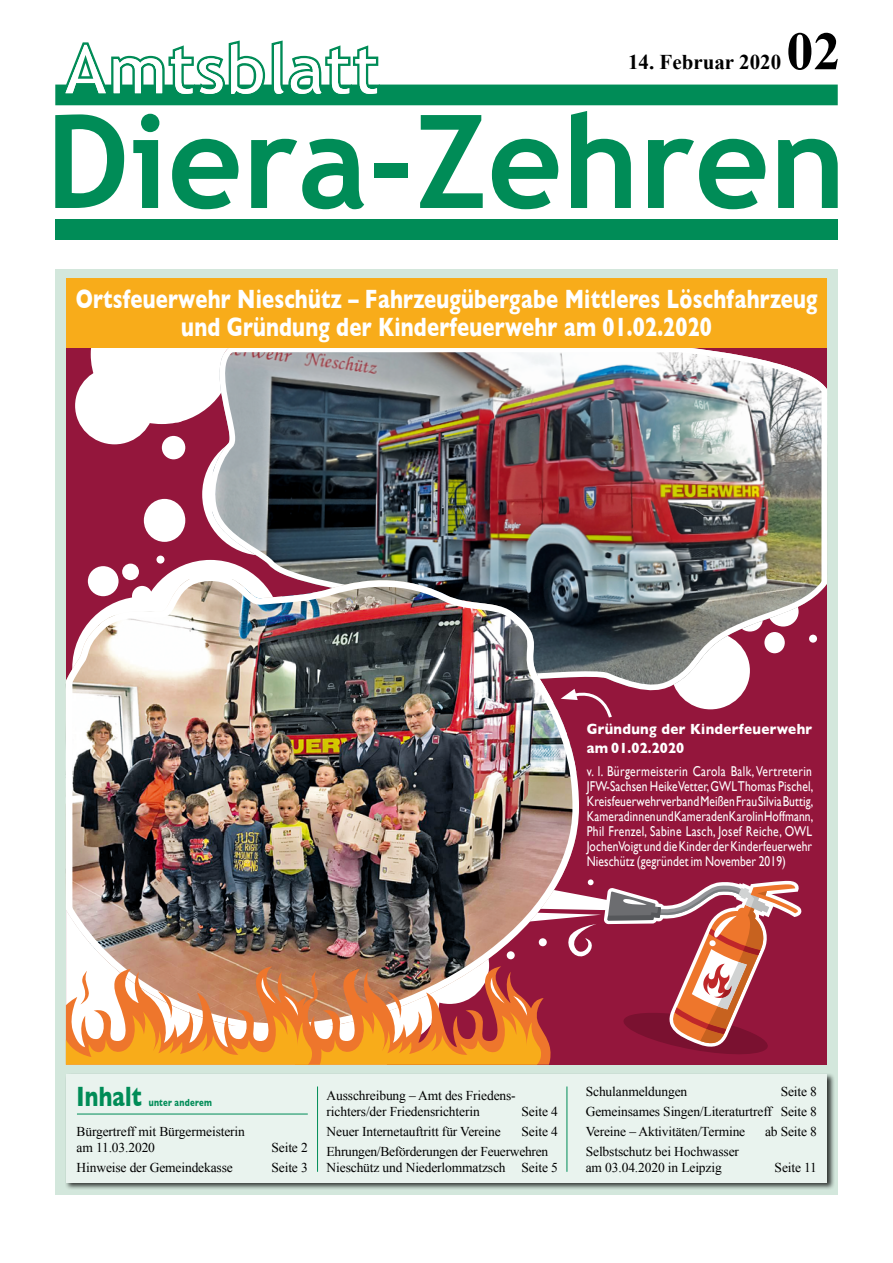
<style>
.page{position:relative;width:893px;height:1263px;background:#fff}
.page>*{position:absolute;margin:0;border:0;box-sizing:border-box;transform-origin:0 0}
.t1{font:700 54px "Times New Roman";color:#000}
.Überschrift___Inhalt{font:700 28.5px "Gill Sans";letter-spacing:.015em;color:#008c57;scale:.75 1}
.Überschrift{font:700 27px/28.5px "Gill Sans";letter-spacing:.01em;color:#fff;text-align:center;scale:.75 1}
.t2{font:700 21px "Times New Roman";color:#000}
.Fließtext{font:700 15px/19.5px "Gill Sans";letter-spacing:.025em;color:#fff;scale:.9 1}
.Fließtext-2{font:14.25px/15px "Gill Sans";letter-spacing:.01em;color:#fff;text-align:justify;scale:.81 1}
.Inhaltsverzeichnis{font:13.5px/15.8px "Times New Roman";letter-spacing:-.01em;color:#000}
.Überschrift___Inhalt-2{font:700 10.5px "Gill Sans";letter-spacing:.035em;color:#008c57;scale:.75 1}
</style>
<div class="page">
<div style="left:55px;top:270px;width:783px;height:925px;background:#d3e7dc"></div>
<svg style="left:55px;top:114px;width:69px;height:94px"></svg>
<svg style="left:141px;top:114px;width:18px;height:18px"></svg>
<svg style="left:133px;top:140px;width:25px;height:68px"></svg>
<svg style="left:172px;top:139px;width:67px;height:70px"></svg>
<svg style="left:251px;top:139px;width:113px;height:70px"></svg>
<div style="left:374px;top:163px;width:34px;height:15px;background:#008c57"></div>
<svg style="left:420px;top:115px;width:63px;height:93px"></svg>
<svg style="left:492px;top:139px;width:66px;height:70px"></svg>
<svg style="left:571px;top:111px;width:60px;height:97px"></svg>
<svg style="left:648px;top:139px;width:117px;height:70px"></svg>
<svg style="left:778px;top:139px;width:60px;height:69px"></svg>
<svg style="left:55px;top:41px;width:783px;height:64px"></svg>
<svg style="left:114px;top:58px;width:48px;height:35px"></svg>
<svg style="left:171px;top:49px;width:22px;height:45px"></svg>
<svg style="left:199px;top:58px;width:24px;height:36px"></svg>
<svg style="left:274px;top:44px;width:10px;height:50px"></svg>
<svg style="left:328px;top:49px;width:21px;height:45px"></svg>
<svg style="left:355px;top:49px;width:22px;height:45px"></svg>
<svg style="left:65px;top:45px;width:41px;height:48px"></svg>
<svg style="left:231px;top:44px;width:32px;height:50px"></svg>
<svg style="left:291px;top:58px;width:30px;height:36px"></svg>
<div style="left:55px;top:219px;width:783px;height:21px;background:#008c57"></div>
<div style="left:66px;top:279px;width:761px;height:786px;background:#94163c"></div>
<div style="left:162px;top:436px;width:23px;height:23px;background:#fff;border-radius:50%"></div>
<div style="left:65px;top:1073px;width:769px;height:117px;background:#000;opacity:.75"></div>
<div style="left:66px;top:1074px;width:761px;height:108px;background:#e9f3ee"></div>
<hr style="left:77px;top:1114px;width:231px;height:1px;background:#008c57">
<hr style="left:567px;top:1086px;width:1px;height:86px;background:#008c57">
<hr style="left:317px;top:1086px;width:1px;height:86px;background:#008c57">
<div style="left:91px;top:285px;width:142px;height:139px;background:#fff;border-radius:50%"></div>
<div style="left:671px;top:632px;width:79px;height:77px;background:#fff;border-radius:50%"></div>
<img style="left:206px;top:348px;width:621px;height:354px">
<img style="left:65px;top:564px;width:517px;height:469px">
<svg style="left:561px;top:687px;width:52px;height:33px"></svg>
<div style="left:764px;top:632px;width:21px;height:21px;background:#fff;border-radius:50%"></div>
<div style="left:132px;top:586px;width:20px;height:20px;background:#fff;border-radius:50%"></div>
<div style="left:88px;top:566px;width:31px;height:30px;background:#fff;border-radius:50%"></div>
<div style="left:122px;top:564px;width:17px;height:16px;background:#fff;border-radius:50%"></div>
<img style="left:66px;top:880px;width:736px;height:185px">
<div style="left:75px;top:367px;width:79px;height:77px;background:#fff;border-radius:50%"></div>
<div style="left:144px;top:499px;width:41px;height:43px;background:#fff;border-radius:50%"></div>
<div style="left:66px;top:278px;width:761px;height:70px;background:#f8ac1a"></div>
<div style="left:156px;top:556px;width:8px;height:8px;background:#fff;border-radius:50%"></div>
<div style="left:507px;top:951px;width:8px;height:8px;background:#fff;border-radius:50%"></div>
<div style="left:539px;top:938px;width:8px;height:8px;background:#fff;border-radius:50%"></div>
<div style="left:809px;top:635px;width:8px;height:8px;background:#fff;border-radius:50%"></div>
<p class="t1" style="left:786px;top:14px;width:55px">02</p>
<p class="t2" style="left:628px;top:48px;width:155px">14. Februar 2020</p>
<p class="Überschrift" style="left:76px;top:284px;width:991px">Ortsfeuerwehr Nieschütz – Fahrzeugübergabe Mittleres Löschfahrzeug und Gründung der Kinderfeuerwehr am 01.02.2020</p>
<p class="Fließtext" style="left:587px;top:718px;width:252px">Gründung der Kinderfeuerwehr am 01.02.2020</p>
<p class="Fließtext-2" style="left:587px;top:763px;width:281px">v. l. Bürgermeisterin Carola Balk, Vertreterin JFW-Sachsen Heike Vetter, GWL Thomas Pischel, Kreisfeuerwehrverband Meißen Frau Silvia Buttig, Kameradinnen und Kameraden Karolin Hoffmann, Phil Frenzel, Sabine Lasch, Josef Reiche, OWL Jochen Voigt und die Kinder der Kinderfeuerwehr Nieschütz (gegründet im November 2019)</p>
<p class="Überschrift___Inhalt" style="left:77px;top:1073px;width:89px">Inhalt</p>
<p class="Überschrift___Inhalt-2" style="left:149px;top:1094px;width:86px">unter anderem</p>
<p class="Inhaltsverzeichnis" style="left:77px;top:1123px;width:170px">Bürgertreff mit Bürgermeisterin am 11.03.2020</p>
<p class="Inhaltsverzeichnis" style="left:271px;top:1139px;width:38px">Seite 2</p>
<p class="Inhaltsverzeichnis" style="left:77px;top:1159px;width:158px">Hinweise der Gemeindekasse</p>
<p class="Inhaltsverzeichnis" style="left:271px;top:1159px;width:38px">Seite 3</p>
<p class="Inhaltsverzeichnis" style="left:327px;top:1088px;width:191px">Ausschreibung – Amt des Friedens&shy;richters/der Friedensrichterin</p>
<p class="Inhaltsverzeichnis" style="left:522px;top:1103px;width:38px">Seite 4</p>
<p class="Inhaltsverzeichnis" style="left:327px;top:1123px;width:176px">Neuer Internetauftritt für Vereine</p>
<p class="Inhaltsverzeichnis" style="left:522px;top:1123px;width:38px">Seite 4</p>
<p class="Inhaltsverzeichnis" style="left:327px;top:1143px;width:233px">Ehrungen/Beförderungen der Feuerwehren<br>Nieschütz und Niederlommatzsch Seite 5</p>
<p class="Inhaltsverzeichnis" style="left:586px;top:1083px;width:103px">Schulanmeldungen</p>
<p class="Inhaltsverzeichnis" style="left:781px;top:1083px;width:38px">Seite 8</p>
<p class="Inhaltsverzeichnis" style="left:586px;top:1103px;width:233px">Gemeinsames Singen/Literaturtreff Seite 8</p>
<p class="Inhaltsverzeichnis" style="left:586px;top:1123px;width:161px">Vereine – Aktivitäten/Termine</p>
<p class="Inhaltsverzeichnis" style="left:765px;top:1123px;width:54px">ab Seite 8</p>
<p class="Inhaltsverzeichnis" style="left:586px;top:1143px;width:155px">Selbstschutz bei Hochwasser am 03.04.2020 in Leipzig</p>
<p class="Inhaltsverzeichnis" style="left:775px;top:1159px;width:44px">Seite 11</p>
</div>
